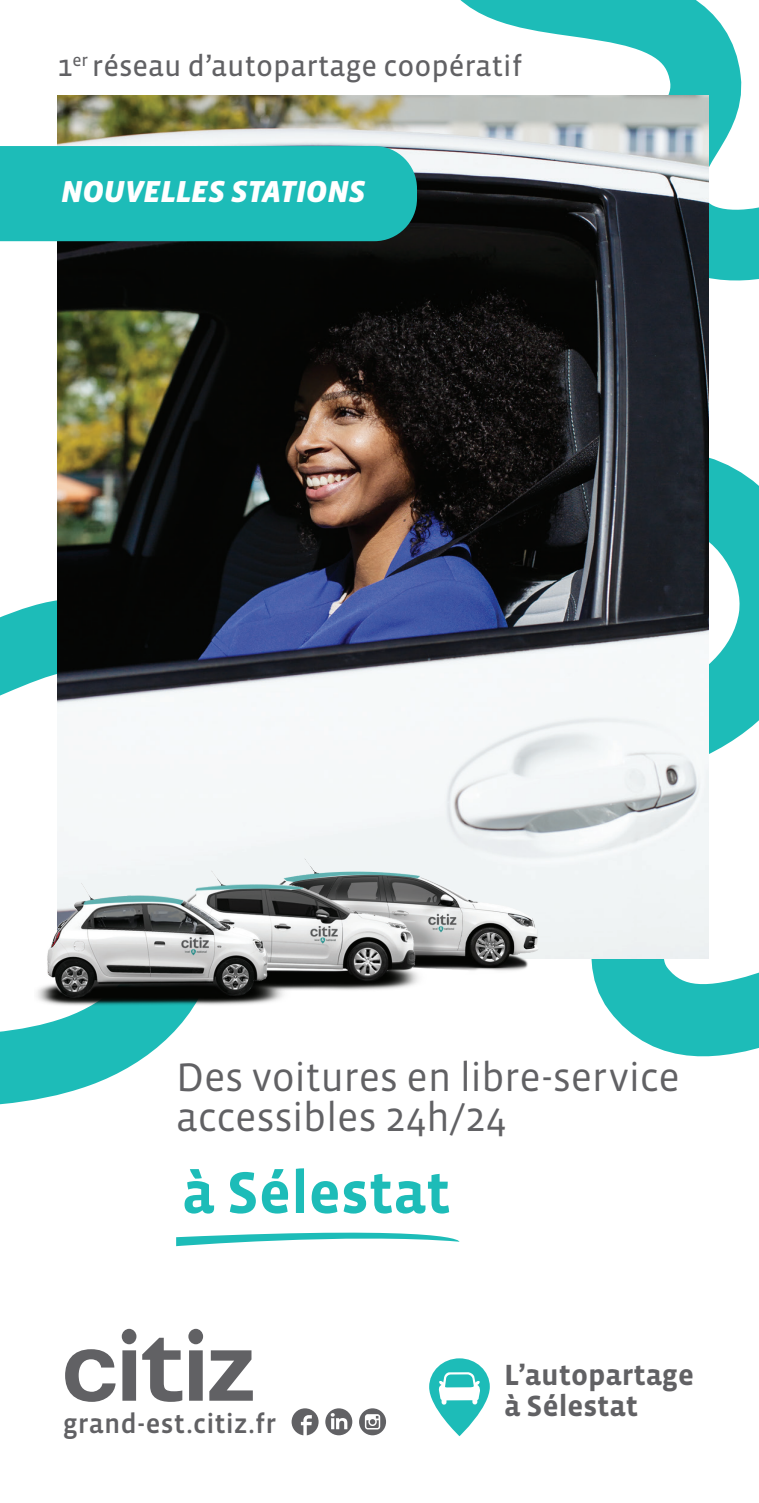
<style>
.page{position:relative;width:759px;height:1503px;background:#fff}
.page>*{position:absolute;margin:0;border:0;box-sizing:border-box;transform-origin:0 0}
.t1{font:700 60px "Vista Sans OTCE";color:#1dbcb8}
.t2{font:40.75px/39.2px "Vista Sans OTCE";letter-spacing:-.01em;color:#616164}
.t3{font:italic 900 31px "Vista Sans OTCE";color:#fff}
.t4{font:29.75px "Vista Sans OTCE";color:#616164}
.t5{font:700 29.75px/30.8px "Vista Sans OTCE";color:#616164}
.t6{font:500 27.75px "Vista Sans OTCE";letter-spacing:.01em;color:#616164}
</style>
<div class="page">
<svg style="left:460px;top:0;width:298px;height:285px"></svg>
<svg style="left:0;top:600px;width:178px;height:505px"></svg>
<svg style="left:708px;top:285px;width:50px;height:469px"></svg>
<svg style="left:591px;top:762px;width:167px;height:295px"></svg>
<svg style="left:176px;top:1232px;width:283px;height:14px"></svg>
<img style="left:57px;top:95px;width:651px;height:864px">
<img style="left:35px;top:840px;width:537px;height:188px">
<svg style="left:65px;top:1328px;width:188px;height:73px"></svg>
<svg style="left:359px;top:1408px;width:27px;height:27px"></svg>
<svg style="left:291px;top:1408px;width:27px;height:27px"></svg>
<svg style="left:325px;top:1408px;width:27px;height:27px"></svg>
<svg style="left:330px;top:1412px;width:17px;height:17px"></svg>
<svg style="left:429px;top:1358px;width:60px;height:78px"></svg>
<div style="left:0;top:146px;width:417px;height:95px;background:#1dbcb8"></div>
<p class="t4" style="left:57px;top:51px;width:466px">1<sup>er</sup> réseau d’autopartage coopératif</p>
<p class="t3" style="left:61px;top:176px;width:305px">NOUVELLES STATIONS</p>
<p class="t2" style="left:176px;top:1058px;width:505px">Des voitures en libre-service accessibles 24h/24</p>
<h1 class="t1" style="left:182px;top:1161px;width:270px">à Sélestat</h1>
<p class="t6" style="left:63px;top:1409px;width:215px">grand-est.citiz.fr</p>
<p class="t5" style="left:504px;top:1359px;width:191px">L’autopartage à Sélestat</p>
</div>
